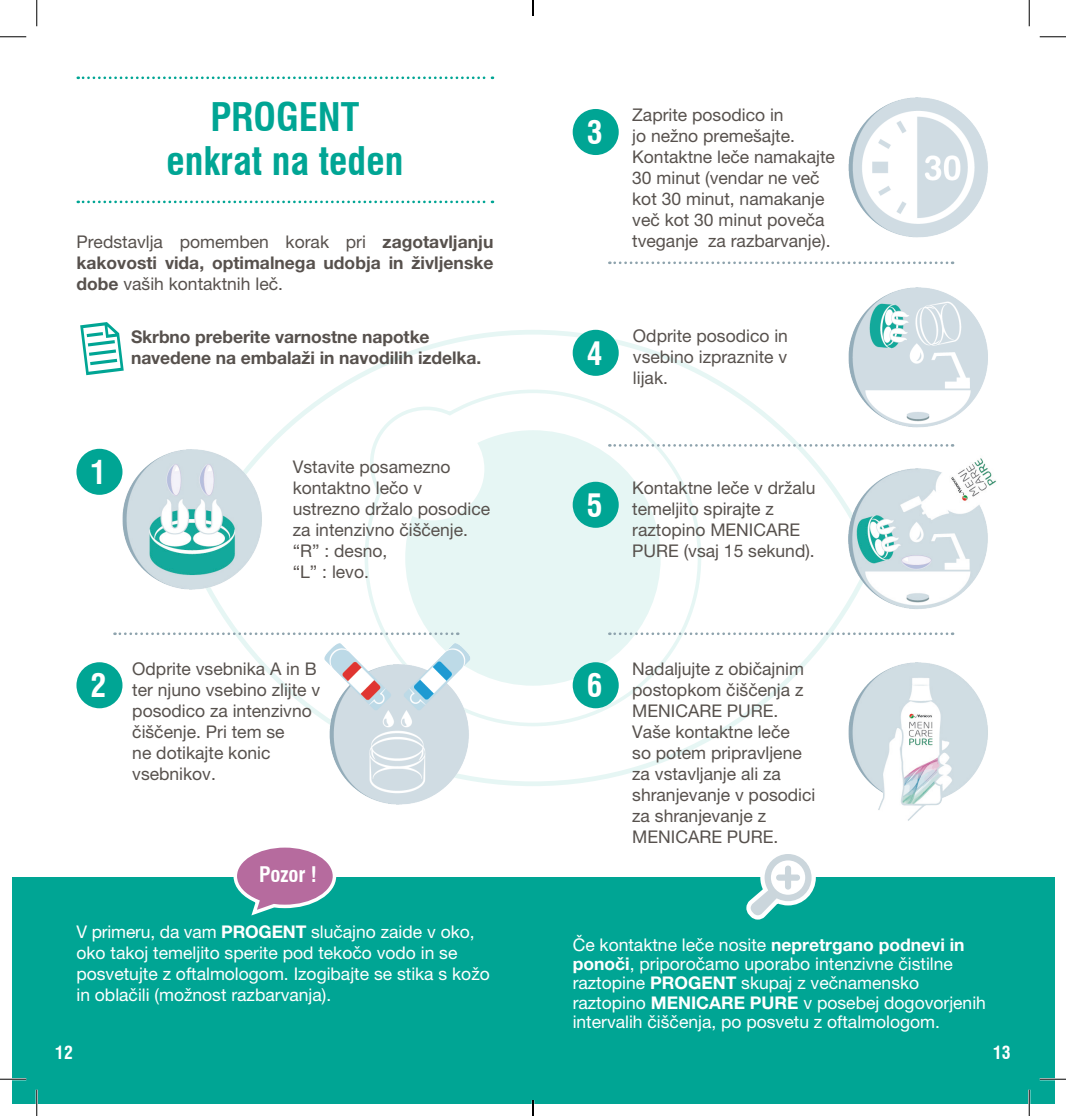
<style>
.page{position:relative;width:1066px;height:1116px;background:#fff}
.page>*{position:absolute;margin:0;border:0;box-sizing:border-box;transform-origin:0 0}
.Titre_C22{font:700 condensed 38.5px "Swiss 721 BT";color:#00a594}
.t1{font:700 condensed 31.5px "Swiss 721 BT";color:#fff}
.t2{font:700 condensed 21px "Swiss 721 BT";color:#fff}
.Body_C10_roman{font:17.5px/21px "Helvetica Neue LT Pro";color:#57514d}
.Body_C10_roman-2{font:17.5px/19.2px "Helvetica Neue LT Pro";color:#fff}
.Body_C10_roman-3{font:700 17.5px/21px "Helvetica Neue LT Pro";letter-spacing:-.005em;color:#57514d}
.t3{font:700 condensed 17.5px "Swiss 721 BT";color:#fff}
.s1{font-weight:400}
.s2{font-weight:700}
</style>
<div class="page">
<svg style="left:223px;top:329px;width:597px;height:457px"></svg>
<svg style="left:363px;top:387px;width:340px;height:341px"></svg>
<svg style="left:405px;top:430px;width:255px;height:255px;fill:#e6f6f4"></svg>
<svg style="left:80px;top:322px;width:44px;height:53px"></svg>
<div style="left:76px;top:448px;width:46px;height:47px;background:#00a594;border-radius:50%"></div>
<div style="left:76px;top:662px;width:46px;height:46px;background:#00a594;border-radius:50%"></div>
<div style="left:572px;top:109px;width:47px;height:46px;background:#00a594;border-radius:50%"></div>
<div style="left:572px;top:330px;width:47px;height:46px;background:#00a594;border-radius:50%"></div>
<div style="left:572px;top:481px;width:47px;height:46px;background:#00a594;border-radius:50%"></div>
<div style="left:572px;top:662px;width:47px;height:46px;background:#00a594;border-radius:50%"></div>
<svg style="left:78px;top:200px;width:415px;height:3px"></svg>
<svg style="left:78px;top:76px;width:415px;height:3px"></svg>
<svg style="left:114px;top:632px;width:344px;height:3px"></svg>
<svg style="left:609px;top:261px;width:209px;height:3px"></svg>
<svg style="left:609px;top:444px;width:211px;height:2px"></svg>
<svg style="left:609px;top:632px;width:211px;height:3px"></svg>
<div style="left:12px;top:877px;width:1042px;height:226px;background:#00a594"></div>
<svg style="left:233px;top:847px;width:104px;height:69px"></svg>
<svg style="left:746px;top:854px;width:70px;height:66px"></svg>
<img style="left:94px;top:418px;width:198px;height:199px">
<img style="left:301px;top:633px;width:198px;height:172px">
<img style="left:848px;top:97px;width:140px;height:141px">
<img style="left:820px;top:261px;width:168px;height:167px">
<img style="left:820px;top:444px;width:176px;height:187px">
<img style="left:820px;top:631px;width:168px;height:190px">
<hr style="left:0;top:1077px;width:26px;height:3px;background:#fff">
<hr style="left:1039px;top:1077px;width:27px;height:3px;background:#fff">
<hr style="left:36px;top:1089px;width:2px;height:26px;background:#fff">
<hr style="left:1028px;top:1089px;width:2px;height:26px;background:#fff">
<svg style="left:0;top:36px;width:26px;height:1px"></svg>
<svg style="left:1039px;top:36px;width:27px;height:1px"></svg>
<svg style="left:0;top:1078px;width:26px;height:1px"></svg>
<svg style="left:1039px;top:1078px;width:27px;height:1px"></svg>
<svg style="left:36px;top:0;width:1px;height:26px"></svg>
<svg style="left:36px;top:1089px;width:1px;height:26px"></svg>
<svg style="left:1029px;top:0;width:1px;height:26px"></svg>
<svg style="left:1029px;top:1089px;width:1px;height:26px"></svg>
<svg style="left:532px;top:0;width:2px;height:16px"></svg>
<svg style="left:532px;top:1100px;width:2px;height:15px"></svg>
<p class="Titre_C22" style="left:210px;top:94px;width:151px">PROGENT</p>
<p class="Titre_C22" style="left:166px;top:138px;width:238px">enkrat na teden</p>
<p class="Body_C10_roman-3" style="left:76px;top:231px;width:418px;text-align:justify"><span class="s1">Predstavlja pomemben korak pri</span> zagotavljanju kakovosti vida, optimalnega udobja in življenske dobe <span class="s1">vaših kontaktnih leč.</span></p>
<p class="Body_C10_roman-3" style="left:131px;top:326px;width:352px">Skrbno preberite varnostne napotke navedene na embalaži in navodilih izdelka.</p>
<p class="t1" style="left:90px;top:453px;width:17px">1</p>
<p class="Body_C10_roman" style="left:293px;top:456px;width:199px">Vstavite posamezno kontaktno lečo v ustrezno držalo posodice za intenzivno čiščenje. “R” : desno,<br>“L” : levo.</p>
<p class="t1" style="left:90px;top:666px;width:17px">2</p>
<p class="Body_C10_roman" style="left:132px;top:657px;width:189px">Odprite vsebnika A in B ter njuno vsebino zlijte v posodico za intenzivno čiščenje. Pri tem se<br>ne dotikajte konic vsebnikov.</p>
<p class="t2" style="left:259px;top:861px;width:59px">Pozor !</p>
<p class="t1" style="left:586px;top:114px;width:17px">3</p>
<p class="Body_C10_roman" style="left:632px;top:104px;width:204px">Zaprite posodico in<br>jo nežno premešajte.<br>Kontaktne leče namakajte<br>30 minut (vendar ne več kot 30 minut, namakanje več kot 30 minut poveča tveganje za razbarvanje).</p>
<p class="t1" style="left:586px;top:334px;width:17px">4</p>
<p class="Body_C10_roman" style="left:633px;top:325px;width:156px;text-align:justify">Odprite posodico in vsebino izpraznite v lijak.</p>
<p class="t1" style="left:586px;top:486px;width:17px">5</p>
<p class="Body_C10_roman" style="left:632px;top:477px;width:185px">Kontaktne leče v držalu temeljito spirajte z raztopino MENICARE<br>PURE (vsaj 15 sekund).</p>
<p class="t1" style="left:586px;top:666px;width:17px">6</p>
<p class="Body_C10_roman" style="left:632px;top:657px;width:173px;text-align:justify">Nadaljujte z običajnim postopkom čiščenja z MENICARE PURE.</p>
<p class="Body_C10_roman" style="left:632px;top:720px;width:185px">Vaše kontaktne leče<br>so potem pripravljene za vstavljanje ali za shranjevanje v posodici za shranjevanje z<br>MENICARE PURE.</p>
<p class="Body_C10_roman-2" style="left:76px;top:920px;width:415px;line-height:21px">V primeru, da vam <span class="s2">PROGENT</span> slučajno zaide v oko, oko takoj temeljito sperite pod tekočo vodo in se posvetujte z oftalmologom. Izogibajte se stika s kožo in oblačili (možnost razbarvanja).</p>
<p class="Body_C10_roman-2" style="left:572px;top:934px;width:415px">Če kontaktne leče nosite <span class="s2">nepretrgano podnevi in ponoči</span>, priporočamo uporabo intenzivne čistilne raztopine <span class="s2">PROGENT</span> skupaj z večnamensko raztopino <span class="s2">MENICARE PURE</span> v posebej dogovorjenih intervalih čiščenja, po posvetu z oftalmologom.</p>
<p class="t3" style="left:55px;top:1041px;width:19px">12</p>
<p class="t3" style="left:993px;top:1041px;width:19px">13</p>
</div>
